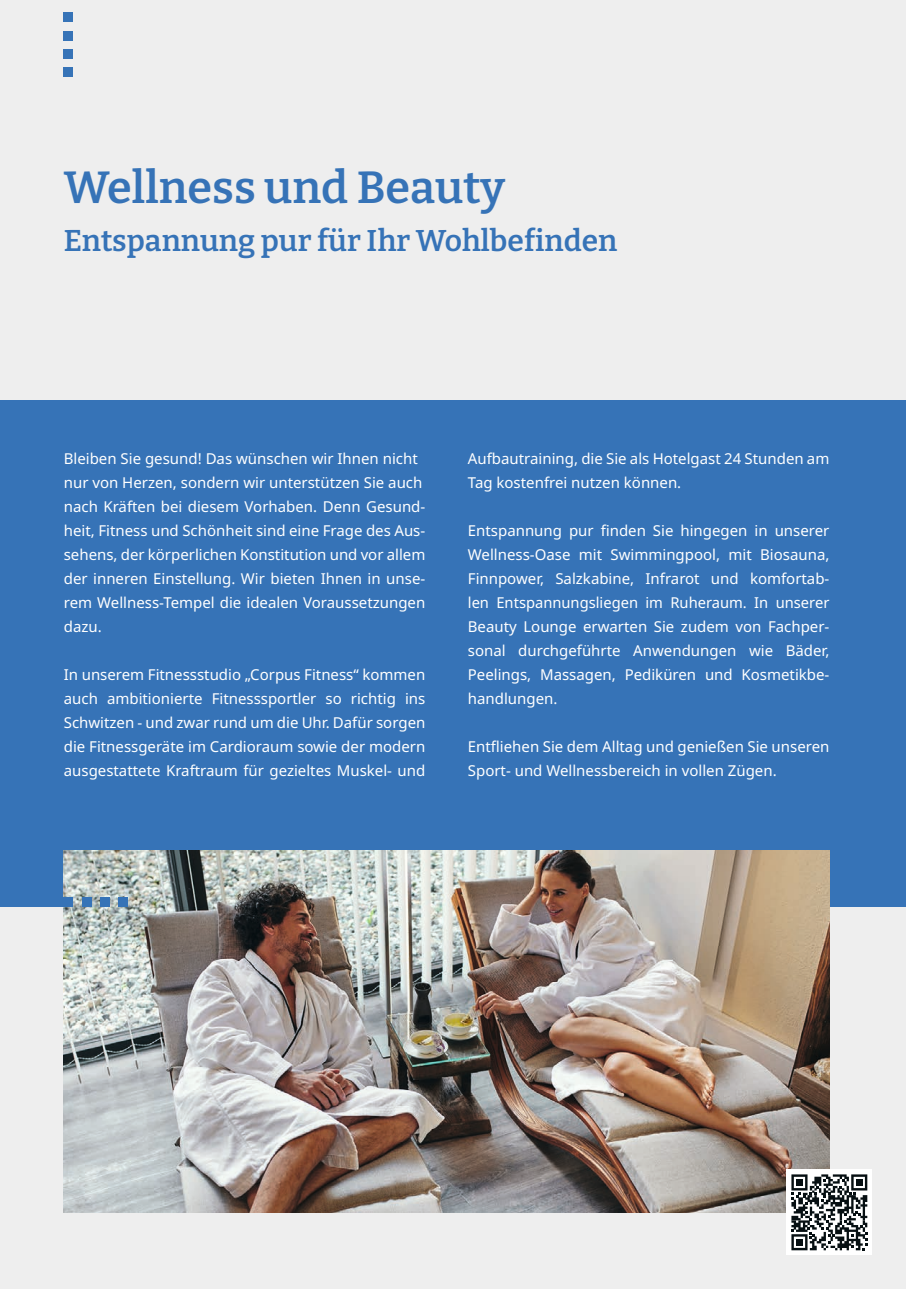
<style>
.page{position:relative;width:906px;height:1289px;background:#fff}
.page>*{position:absolute;margin:0;border:0;box-sizing:border-box;transform-origin:0 0}
.t1{font:600 45px "Bitter";color:#3673b7}
.t2{font:600 30px "Bitter";color:#3673b7}
.t3{font:15px/24px "Noto Sans";color:#fff}
</style>
<div class="page">
<div style="left:0;top:0;width:906px;height:1288px;background:#eee"></div>
<div style="left:0;top:400px;width:906px;height:506px;background:#3673b7"></div>
<div style="left:64px;top:67px;width:9px;height:10px;background:#3673b7"></div>
<div style="left:64px;top:31px;width:9px;height:9px;background:#3673b7"></div>
<div style="left:64px;top:13px;width:9px;height:9px;background:#3673b7"></div>
<div style="left:64px;top:49px;width:9px;height:9px;background:#3673b7"></div>
<img style="left:64px;top:850px;width:765px;height:362px">
<div style="left:118px;top:897px;width:10px;height:9px;background:#3673b7"></div>
<div style="left:82px;top:897px;width:9px;height:9px;background:#3673b7"></div>
<div style="left:64px;top:897px;width:9px;height:9px;background:#3673b7"></div>
<div style="left:100px;top:897px;width:9px;height:9px;background:#3673b7"></div>
<div style="left:787px;top:1169px;width:85px;height:85px;background:#fff"></div>
<svg style="left:791px;top:1174px;width:76px;height:76px"></svg>
<div style="left:796px;top:1178px;width:7px;height:7px;background:#060f12"></div>
<div style="left:856px;top:1178px;width:6px;height:7px;background:#060f12"></div>
<div style="left:796px;top:1238px;width:7px;height:7px;background:#060f12"></div>
<h1 class="t1" style="left:64px;top:159px;width:442px">Wellness und Beauty</h1>
<h2 class="t2" style="left:64px;top:222px;width:555px">Entspannung pur für Ihr Wohlbefinden</h2>
<p class="t3" style="left:64px;top:447px;width:363px">Bleiben Sie gesund! Das wünschen wir Ihnen nicht nur von Herzen, sondern wir unterstützen Sie auch nach Kräften bei diesem Vorhaben. Denn Gesund&shy;heit, Fitness und Schönheit sind eine Frage des Aus&shy;sehens, der körperlichen Konstitution und vor allem der inneren Einstellung. Wir bieten Ihnen in unse&shy;rem Wellness-Tempel die idealen Voraussetzungen dazu.</p>
<p class="t3" style="left:64px;top:663px;width:363px;text-align:justify">In unserem Fitnessstudio „Corpus Fitness“ kommen auch ambitionierte Fitnesssportler so richtig ins Schwitzen - und zwar rund um die Uhr. Dafür sorgen die Fitnessgeräte im Cardioraum sowie der modern ausgestattete Kraftraum für gezieltes Muskel- und</p>
<p class="t3" style="left:468px;top:447px;width:363px">Aufbautraining, die Sie als Hotelgast 24 Stunden am<br>Tag kostenfrei nutzen können.</p>
<p class="t3" style="left:468px;top:519px;width:363px;text-align:justify">Entspannung pur finden Sie hingegen in unserer Wellness-Oase mit Swimmingpool, mit Biosauna, Finnpower, Salzkabine, Infrarot und komfortab&shy;len Entspannungsliegen im Ruheraum. In unserer Beauty Lounge erwarten Sie zudem von Fachper&shy;sonal durchgeführte Anwendungen wie Bäder, Peelings, Massagen, Pediküren und Kosmetikbe&shy;handlungen.</p>
<p class="t3" style="left:468px;top:735px;width:363px">Entfliehen Sie dem Alltag und genießen Sie unseren<br>Sport- und Wellnessbereich in vollen Zügen.</p>
</div>
